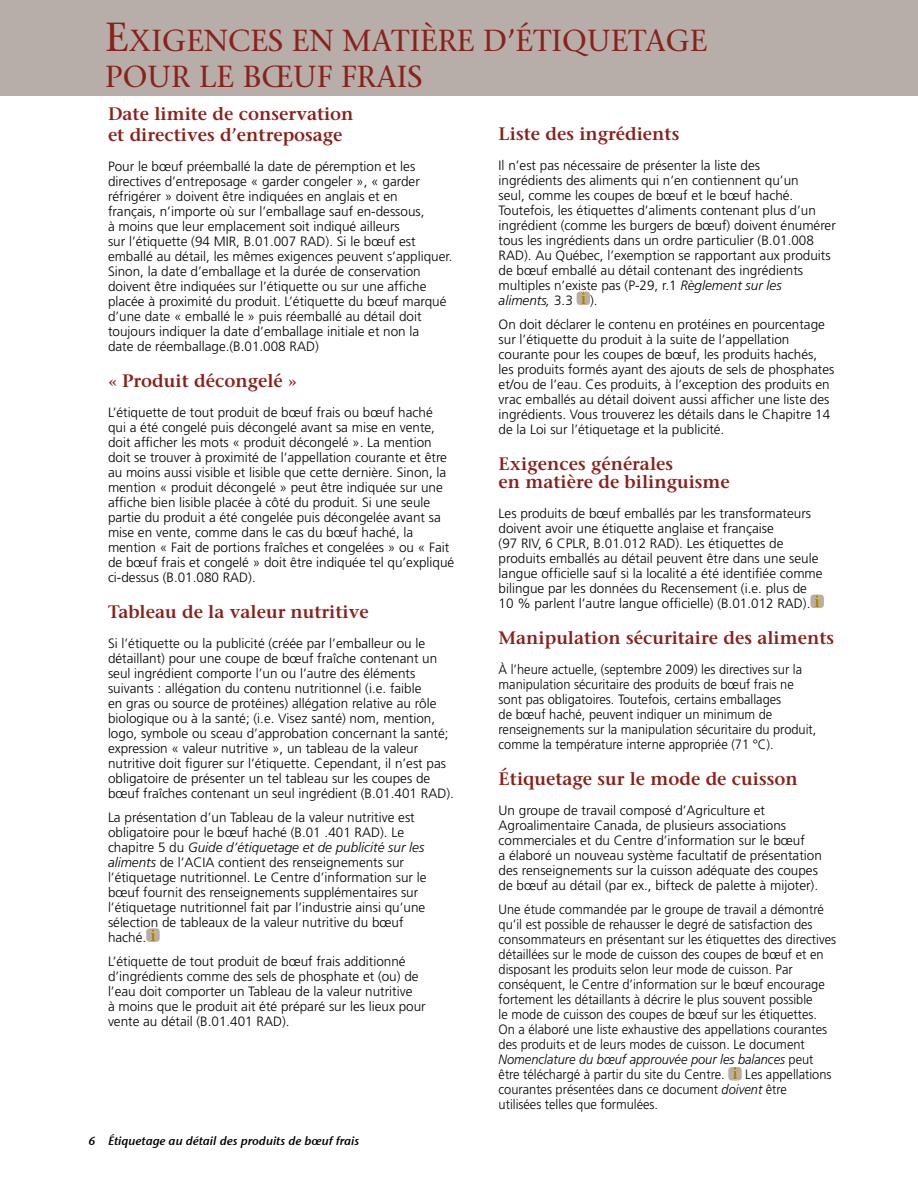
<style>
.page{position:relative;width:918px;height:1188px;background:#fff}
.page>*{position:absolute;margin:0;border:0;box-sizing:border-box;transform-origin:0 0}
.t1{font:30.3px/36.5px "Stone Serif";color:#8a211b}
.t2{font:600 18px/18px "Stone Serif";color:#8a211b}
.t3{font:300 13.5px/15px "Frutiger";color:#000}
.t4{font:300 13.5px/15px "Frutiger";color:#000;scale:.95 1}
.t5{font:12px "Stone Sans Sem ITCTT Semi Ita";color:#000}
.s1{font-size:40.5px}
.s2{font-style:italic}
.s3{font-family:"Stone Serif";font-weight:600;font-size:16.35px;color:#958130}
</style>
<div class="page">
<div style="left:0;top:0;width:918px;height:95px;background:#b8aea9"></div>
<div style="left:577px;top:292px;width:13px;height:13px;background:#b8aea9;border-radius:3px"></div>
<svg style="left:581px;top:292px;width:6px;height:13px"></svg>
<div style="left:810px;top:595px;width:14px;height:13px;background:#b8aea9;border-radius:3px"></div>
<svg style="left:814px;top:595px;width:6px;height:13px"></svg>
<div style="left:728px;top:1067px;width:14px;height:14px;background:#b8aea9;border-radius:3px"></div>
<svg style="left:732px;top:1067px;width:6px;height:13px"></svg>
<div style="left:146px;top:928px;width:14px;height:14px;background:#b8aea9;border-radius:3px"></div>
<svg style="left:150px;top:929px;width:6px;height:12px"></svg>
<h1 class="t1" style="left:105px;top:22px;width:604px"><span class="s1">E</span>XIGENCES EN MATIÈRE D’ÉTIQUETAGE<br>POUR LE BŒUF FRAIS</h1>
<h2 class="t2" style="left:108px;top:103px;width:247px;line-height:21px">Date limite de conservation et directives d’entreposage</h2>
<p class="t3" style="left:108px;top:159px;width:346px">Pour le bœuf préemballé la date de péremption et les directives d’entreposage « garder congeler », « garder réfrigérer » doivent être indiquées en anglais et en<br>français, n’importe où sur l’emballage sauf en-dessous,<br>à moins que leur emplacement soit indiqué ailleurs<br>sur l’étiquette (94 MIR, B.01.007 RAD). Si le bœuf est emballé au détail, les mêmes exigences peuvent s’appliquer.<br>Sinon, la date d’emballage et la durée de conservation doivent être indiquées sur l’étiquette ou sur une affiche placée à proximité du produit. L’étiquette du bœuf marqué d’une date « emballé le » puis réemballé au détail doit toujours indiquer la date d’emballage initiale et non la<br>date de réemballage.(B.01.008 RAD)</p>
<h2 class="t2" style="left:108px;top:371px;width:191px">« Produit décongelé »</h2>
<p class="t3" style="left:108px;top:405px;width:348px">L’étiquette de tout produit de bœuf frais ou bœuf haché<br>qui a été congelé puis décongelé avant sa mise en vente, doit afficher les mots « produit décongelé ». La mention doit se trouver à proximité de l’appellation courante et être au moins aussi visible et lisible que cette dernière. Sinon, la mention « produit décongelé » peut être indiquée sur une affiche bien lisible placée à côté du produit. Si une seule partie du produit a été congelée puis décongelée avant sa mise en vente, comme dans le cas du bœuf haché, la mention « Fait de portions fraîches et congelées » ou « Fait de bœuf frais et congelé » doit être indiquée tel qu’expliqué ci-dessus (B.01.080 RAD).</p>
<h2 class="t2" style="left:108px;top:602px;width:262px">Tableau de la valeur nutritive</h2>
<p class="t3" style="left:108px;top:636px;width:347px">Si l’étiquette ou la publicité (créée par l’emballeur ou le détaillant) pour une coupe de bœuf fraîche contenant un seul ingrédient comporte l’un ou l’autre des éléments suivants : allégation du contenu nutritionnel (i.e. faible<br>en gras ou source de protéines) allégation relative au rôle biologique ou à la santé; (i.e. Visez santé) nom, mention, logo, symbole ou sceau d’approbation concernant la santé; expression « valeur nutritive », un tableau de la valeur nutritive doit figurer sur l’étiquette. Cependant, il n’est pas obligatoire de présenter un tel tableau sur les coupes de bœuf fraîches contenant un seul ingrédient (B.01.401 RAD).</p>
<p class="t3" style="left:108px;top:810px;width:320px">La présentation d’un Tableau de la valeur nutritive est obligatoire pour le bœuf haché (B.01 .401 RAD). Le chapitre 5 du <span class="s2">Guide d’étiquetage et de publicité sur les aliments</span> de l’ACIA contient des renseignements sur l’étiquetage nutritionnel. Le Centre d’information sur le bœuf fournit des renseignements supplémentaires sur l’étiquetage nutritionnel fait par l’industrie ainsi qu’une sélection de tableaux de la valeur nutritive du bœuf haché. <span class="s3">i</span></p>
<p class="t3" style="left:108px;top:954px;width:319px">L’étiquette de tout produit de bœuf frais additionné d’ingrédients comme des sels de phosphate et (ou) de l’eau doit comporter un Tableau de la valeur nutritive<br>à moins que le produit ait été préparé sur les lieux pour vente au détail (B.01.401 RAD).</p>
<h2 class="t2" style="left:499px;top:125px;width:182px">Liste des ingrédients</h2>
<p class="t3" style="left:499px;top:158px;width:339px">Il n’est pas nécessaire de présenter la liste des<br>ingrédients des aliments qui n’en contiennent qu’un<br>seul, comme les coupes de bœuf et le bœuf haché.<br>Toutefois, les étiquettes d’aliments contenant plus d’un ingrédient (comme les burgers de bœuf) doivent énumérer tous les ingrédients dans un ordre particulier (B.01.008<br>RAD). Au Québec, l’exemption se rapportant aux produits de bœuf emballé au détail contenant des ingrédients multiples n’existe pas (P-29, r.1 <span class="s2">Règlement sur les aliments,</span> 3.3 <span class="s3">i</span> ).</p>
<p class="t3" style="left:499px;top:317px;width:337px">On doit déclarer le contenu en protéines en pourcentage sur l’étiquette du produit à la suite de l’appellation courante pour les coupes de bœuf, les produits hachés, les produits formés ayant des ajouts de sels de phosphates et/ou de l’eau. Ces produits, à l’exception des produits en vrac emballés au détail doivent aussi afficher une liste des ingrédients. Vous trouverez les détails dans le Chapitre 14 de la Loi sur l’étiquetage et la publicité.</p>
<h2 class="t2" style="left:499px;top:455px;width:233px">Exigences générales<br>en matière de bilinguisme</h2>
<p class="t3" style="left:499px;top:506px;width:326px">Les produits de bœuf emballés par les transformateurs doivent avoir une étiquette anglaise et française<br>(97 RIV, 6 CPLR, B.01.012 RAD). Les étiquettes de produits emballés au détail peuvent être dans une seule langue officielle sauf si la localité a été identifiée comme bilingue par les données du Recensement (i.e. plus de 10 % parlent l’autre langue officielle) (B.01.012 RAD). <span class="s3">i</span></p>
<h2 class="t2" style="left:499px;top:629px;width:337px">Manipulation sécuritaire des aliments</h2>
<p class="t4" style="left:499px;top:662px;width:336px">À l’heure actuelle, (septembre 2009) les directives sur la manipulation sécuritaire des produits de bœuf frais ne sont pas obligatoires. Toutefois, certains emballages<br>de bœuf haché, peuvent indiquer un minimum de renseignements sur la manipulation sécuritaire du produit, comme la température interne appropriée (71 °C).</p>
<h2 class="t2" style="left:499px;top:770px;width:301px">Étiquetage sur le mode de cuisson</h2>
<p class="t3" style="left:499px;top:803px;width:325px">Un groupe de travail composé d’Agriculture et Agroalimentaire Canada, de plusieurs associations commerciales et du Centre d’information sur le bœuf<br>a élaboré un nouveau système facultatif de présentation des renseignements sur la cuisson adéquate des coupes de bœuf au détail (par ex., bifteck de palette à mijoter).</p>
<p class="t4" style="left:499px;top:902px;width:357px">Une étude commandée par le groupe de travail a démontré qu’il est possible de rehausser le degré de satisfaction des consommateurs en présentant sur les étiquettes des directives détaillées sur le mode de cuisson des coupes de bœuf et en disposant les produits selon leur mode de cuisson. Par conséquent, le Centre d’information sur le bœuf encourage fortement les détaillants à décrire le plus souvent possible<br>le mode de cuisson des coupes de bœuf sur les étiquettes.<br>On a élaboré une liste exhaustive des appellations courantes des produits et de leurs modes de cuisson. Le document <span class="s2">Nomenclature du bœuf approuvée pour les balances</span> peut être téléchargé à partir du site du Centre. <span class="s3">i</span> Les appellations courantes présentées dans ce document <span class="s2">doivent</span> être<br>utilisées telles que formulées.</p>
<p class="t5" style="left:89px;top:1131px;width:272px">6 Étiquetage au détail des produits de bœuf frais</p>
</div>
